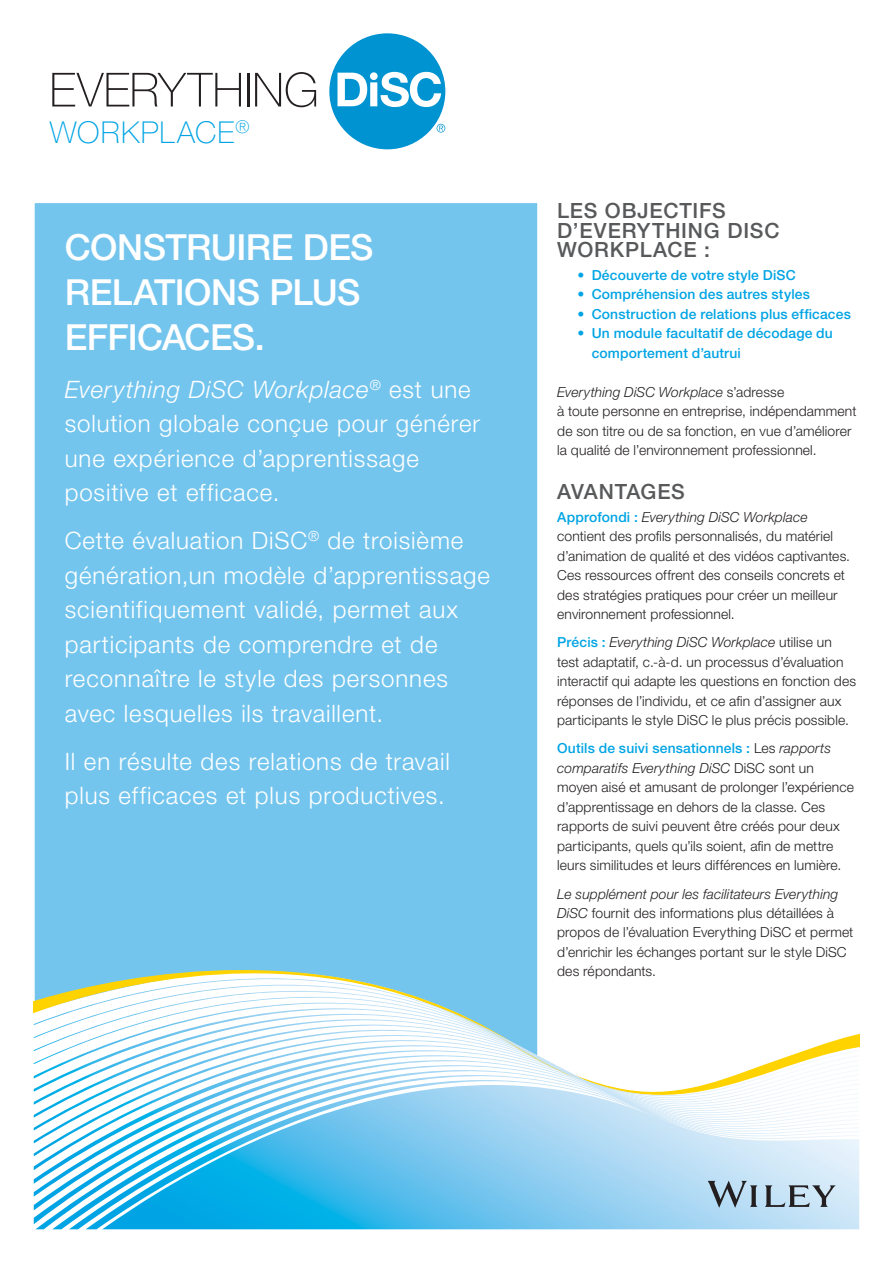
<style>
.page{position:relative;width:893px;height:1263px;background:#fff}
.page>*{position:absolute;margin:0;border:0;box-sizing:border-box;transform-origin:0 0}
.t1{font:500 36px/45px "Helvetica Neue LT Std";letter-spacing:-.015em;color:#fff}
.t2{font:100 30.15px "Helvetica Neue LT Std";letter-spacing:.035em;color:#00a4e4}
.t3{font:300 24px/34.5px "Helvetica Neue LT Std";letter-spacing:.035em;color:#fff}
.t4{font:500 21px/19.5px "Helvetica Neue LT Std";letter-spacing:.035em;color:#58595b}
.t5{font:300 13.8px/19.5px "Helvetica Neue LT Std";letter-spacing:.01em;color:#231f20}
.t6{font:500 13.8px/19.5px "Helvetica Neue LT Std";letter-spacing:.01em;color:#00a4e4}
.s1{font-style:italic}
.s2{font-weight:500;color:#00a4e4}
</style>
<div class="page">
<div style="left:35px;top:203px;width:502px;height:744px;background:#74c5ee"></div>
<div style="left:34px;top:947px;width:504px;height:17px;background:#74c5ee"></div>
<div style="left:34px;top:964px;width:504px;height:5px;background:#74c5ee"></div>
<svg style="left:34px;top:969px;width:504px;height:5px;background:#89c7cc"></svg>
<svg style="left:34px;top:974px;width:504px;height:5px"></svg>
<svg style="left:34px;top:979px;width:504px;height:5px"></svg>
<svg style="left:34px;top:984px;width:504px;height:14px"></svg>
<svg style="left:34px;top:998px;width:504px;height:5px"></svg>
<svg style="left:34px;top:1003px;width:504px;height:5px"></svg>
<svg style="left:34px;top:1008px;width:504px;height:5px"></svg>
<svg style="left:50px;top:1013px;width:488px;height:5px"></svg>
<svg style="left:37px;top:1018px;width:501px;height:5px"></svg>
<svg style="left:34px;top:1023px;width:504px;height:4px"></svg>
<svg style="left:47px;top:1027px;width:491px;height:5px"></svg>
<svg style="left:37px;top:1032px;width:822px;height:4px"></svg>
<svg style="left:34px;top:1036px;width:825px;height:5px"></svg>
<svg style="left:46px;top:1041px;width:813px;height:4px"></svg>
<svg style="left:34px;top:1045px;width:825px;height:179px"></svg>
<svg style="left:35px;top:1050px;width:824px;height:179px"></svg>
<svg style="left:52px;top:1055px;width:807px;height:174px"></svg>
<svg style="left:69px;top:1059px;width:790px;height:170px"></svg>
<svg style="left:86px;top:1064px;width:773px;height:165px"></svg>
<svg style="left:102px;top:1085px;width:757px;height:144px"></svg>
<svg style="left:52px;top:73px;width:189px;height:33px"></svg>
<hr style="left:247px;top:73px;width:2px;height:33px;background:#231f20">
<svg style="left:255px;top:72px;width:61px;height:35px"></svg>
<svg style="left:329px;top:33px;width:116px;height:116px"></svg>
<svg style="left:709px;top:1181px;width:127px;height:27px;background:#9db3c2"></svg>
<h2 class="t2" style="left:50px;top:115px;width:201px">WORKPLACE<sup>®</sup></h2>
<h1 class="t1" style="left:65px;top:224px;width:310px">CONSTRUIRE DES<br>RELATIONS PLUS<br>EFFICACES.</h1>
<h3 class="t3" style="left:65px;top:372px;width:417px"><span class="s1">Everything DiSC Workplace</span><sup>®</sup> est une solution globale conçue pour générer une expérience d’apprentissage positive et efficace.</h3>
<h3 class="t3" style="left:65px;top:523px;width:427px">Cette évaluation DiSC<sup>®</sup> de troisième génération,un modèle d’apprentissage scientifiquement validé, permet aux participants de comprendre et de reconnaître le style des personnes avec lesquelles ils travaillent.</h3>
<h3 class="t3" style="left:65px;top:744px;width:386px">Il en résulte des relations de travail plus efficaces et plus productives.</h3>
<h3 class="t4" style="left:557px;top:201px;width:224px">LES OBJECTIFS<br>D’EVERYTHING DISC<br>WORKPLACE :</h3>
<p class="t6" style="left:577px;top:265px;width:220px">• Découverte de votre style DiSC</p>
<p class="t6" style="left:577px;top:285px;width:234px">• Compréhension des autres styles</p>
<p class="t6" style="left:577px;top:304px;width:275px">• Construction de relations plus efficaces</p>
<p class="t6" style="left:592px;top:324px;width:243px;text-indent:-14px">• Un module facultatif de décodage du comportement d’autrui</p>
<p class="t5" style="left:557px;top:382px;width:301px"><span class="s1">Everything DiSC Workplace</span> s’adresse<br>à toute personne en entreprise, indépendamment de son titre ou de sa fonction, en vue d’améliorer la qualité de l’environnement professionnel.</p>
<h3 class="t4" style="left:557px;top:481px;width:129px">AVANTAGES</h3>
<p class="t5" style="left:557px;top:507px;width:294px"><span class="s2">Approfondi :</span> <span class="s1">Everything DiSC Workplace </span>contient des profils personnalisés, du matériel d’animation de qualité et des vidéos captivantes.<br>Ces ressources offrent des conseils concrets et des stratégies pratiques pour créer un meilleur environnement professionnel.</p>
<p class="t5" style="left:557px;top:632px;width:300px"><span class="s2">Précis :</span> <span class="s1">Everything DiSC Workplace</span> utilise un test adaptatif, c.-à-d. un processus d’évaluation interactif qui adapte les questions en fonction des réponses de l’individu, et ce afin d’assigner aux participants le style DiSC le plus précis possible.</p>
<p class="t5" style="left:557px;top:738px;width:298px"><span class="s2">Outils de suivi sensationnels :</span> Les <span class="s1">rapports comparatifs Everything DiSC</span> DiSC sont un moyen aisé et amusant de prolonger l’expérience d’apprentissage en dehors de la classe. Ces rapports de suivi peuvent être créés pour deux participants, quels qu’ils soient, afin de mettre leurs similitudes et leurs différences en lumière.</p>
<p class="t5" style="left:557px;top:883px;width:298px"><span class="s1">Le supplément pour les facilitateurs Everything DiSC</span> fournit des informations plus détaillées à propos de l’évaluation Everything DiSC et permet d’enrichir les échanges portant sur le style DiSC des répondants.</p>
</div>
